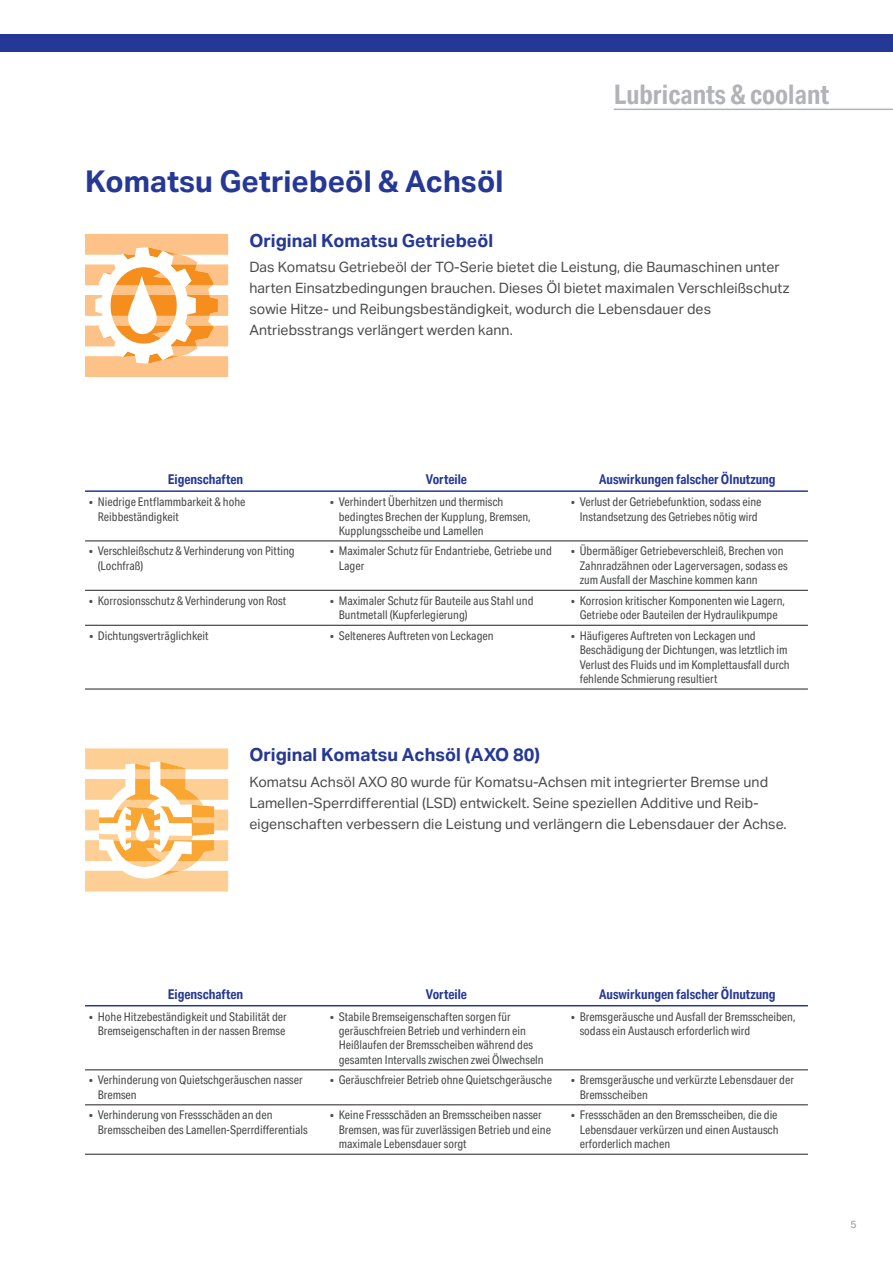
<style>
.page{position:relative;width:893px;height:1263px;background:#fff}
.page>*{position:absolute;margin:0;border:0;box-sizing:border-box;transform-origin:0 0}
.t1{font:700 30px "Aktiv Grotesk";color:#263895}
.t2{font:700 27px "Aktiv Grotesk Cd";color:#b2b3b7}
.t3{font:700 18px "Aktiv Grotesk";color:#263895}
.t4{font:14.25px/21px "Aktiv Grotesk";color:#4b4c4d}
.t5{font:700 13.5px "Aktiv Grotesk Cd";color:#263895}
.t6{font:12px/14.4px "Aktiv Grotesk Cd";color:#4b4c4d}
.t7{font:10.5px "Aktiv Grotesk";color:#939598}
</style>
<div class="page">
<svg style="left:85px;top:234px;width:143px;height:143px"></svg>
<svg style="left:85px;top:748px;width:143px;height:143px"></svg>
<hr style="left:85px;top:490px;width:241px;height:2px;background:#263895">
<hr style="left:326px;top:490px;width:241px;height:2px;background:#263895">
<hr style="left:567px;top:490px;width:241px;height:2px;background:#263895">
<hr style="left:85px;top:540px;width:241px;height:1px;background:#231f20">
<hr style="left:326px;top:540px;width:241px;height:1px;background:#231f20">
<hr style="left:567px;top:540px;width:241px;height:1px;background:#231f20">
<hr style="left:85px;top:590px;width:241px;height:1px;background:#231f20">
<hr style="left:326px;top:590px;width:241px;height:1px;background:#231f20">
<hr style="left:567px;top:590px;width:241px;height:1px;background:#231f20">
<hr style="left:85px;top:625px;width:241px;height:1px;background:#231f20">
<hr style="left:85px;top:689px;width:241px;height:1px;background:#231f20">
<hr style="left:326px;top:625px;width:241px;height:1px;background:#231f20">
<hr style="left:326px;top:689px;width:241px;height:1px;background:#231f20">
<hr style="left:567px;top:625px;width:241px;height:1px;background:#231f20">
<hr style="left:567px;top:689px;width:241px;height:1px;background:#231f20">
<hr style="left:85px;top:1005px;width:241px;height:1px;background:#263895">
<hr style="left:326px;top:1005px;width:241px;height:1px;background:#263895">
<hr style="left:567px;top:1005px;width:241px;height:1px;background:#263895">
<hr style="left:85px;top:1069px;width:241px;height:1px;background:#231f20">
<hr style="left:326px;top:1069px;width:241px;height:1px;background:#231f20">
<hr style="left:567px;top:1069px;width:241px;height:1px;background:#231f20">
<hr style="left:85px;top:1104px;width:241px;height:1px;background:#231f20">
<hr style="left:85px;top:1154px;width:241px;height:1px;background:#231f20">
<hr style="left:326px;top:1104px;width:241px;height:1px;background:#231f20">
<hr style="left:326px;top:1154px;width:241px;height:1px;background:#231f20">
<hr style="left:567px;top:1104px;width:241px;height:1px;background:#231f20">
<hr style="left:567px;top:1154px;width:241px;height:1px;background:#231f20">
<div style="left:0;top:34px;width:893px;height:17px;background:#263895"></div>
<hr style="left:614px;top:109px;width:279px;height:1px;background:#b2b3b7">
<h1 class="t1" style="left:85px;top:164px;width:420px">Komatsu Getriebeöl &amp; Achsöl</h1>
<h2 class="t2" style="left:614px;top:79px;width:217px">Lubricants &amp; coolant</h2>
<h3 class="t3" style="left:249px;top:230px;width:245px">Original Komatsu Getriebeöl</h3>
<p class="t4" style="left:249px;top:257px;width:541px">Das Komatsu Getriebeöl der TO-Serie bietet die Leistung, die Baumaschinen unter harten Einsatzbedingungen brauchen. Dieses Öl bietet maximalen Verschleißschutz sowie Hitze- und Reibungsbeständigkeit, wodurch die Lebensdauer des Antriebsstrangs verlängert werden kann.</p>
<p class="t5" style="left:168px;top:472px;width:77px">Eigenschaften</p>
<p class="t5" style="left:426px;top:472px;width:43px">Vorteile</p>
<p class="t5" style="left:599px;top:472px;width:178px">Auswirkungen falscher Ölnutzung</p>
<p class="t6" style="left:98px;top:495px;width:149px;text-indent:-9px">• Niedrige Entflammbarkeit &amp; hohe<br>Reibbeständigkeit</p>
<p class="t6" style="left:339px;top:495px;width:194px;text-indent:-9px">• Verhindert Überhitzen und thermisch bedingtes Brechen der Kupplung, Bremsen,<br>Kupplungsscheibe und Lamellen</p>
<p class="t6" style="left:571px;top:495px;width:192px;text-align:center">• Verlust der Getriebefunktion, sodass eine<br>Instandsetzung des Getriebes nötig wird</p>
<p class="t6" style="left:98px;top:544px;width:198px;text-indent:-9px">• Verschleißschutz &amp; Verhinderung von Pitting (Lochfraß)</p>
<p class="t6" style="left:339px;top:544px;width:215px;text-indent:-9px">• Maximaler Schutz für Endantriebe, Getriebe und<br>Lager</p>
<p class="t6" style="left:580px;top:544px;width:210px;text-indent:-9px">• Übermäßiger Getriebeverschleiß, Brechen von<br>Zahnradzähnen oder Lagerversagen, sodass es zum Ausfall der Maschine kommen kann</p>
<p class="t6" style="left:89px;top:593px;width:198px">• Korrosionsschutz &amp; Verhinderung von Rost</p>
<p class="t6" style="left:339px;top:593px;width:196px;text-indent:-9px">• Maximaler Schutz für Bauteile aus Stahl und<br>Buntmetall (Kupferlegierung)</p>
<p class="t6" style="left:571px;top:593px;width:216px;text-align:center">• Korrosion kritischer Komponenten wie Lagern,<br>Getriebe oder Bauteilen der Hydraulikpumpe</p>
<p class="t6" style="left:89px;top:628px;width:121px">• Dichtungsverträglichkeit</p>
<p class="t6" style="left:330px;top:628px;width:165px">• Selteneres Auftreten von Leckagen</p>
<p class="t6" style="left:580px;top:628px;width:212px;text-indent:-9px">• Häufigeres Auftreten von Leckagen und Beschädigung der Dichtungen, was letztlich im Verlust des Fluids und im Komplettausfall durch fehlende Schmierung resultiert</p>
<h3 class="t3" style="left:249px;top:744px;width:292px">Original Komatsu Achsöl (AXO 80)</h3>
<p class="t4" style="left:249px;top:771px;width:539px">Komatsu Achsöl AXO 80 wurde für Komatsu-Achsen mit integrierter Bremse und<br>Lamellen-Sperrdifferential (LSD) entwickelt. Seine speziellen Additive und Reib&shy;eigenschaften verbessern die Leistung und verlängern die Lebensdauer der Achse.</p>
<p class="t5" style="left:168px;top:986px;width:77px">Eigenschaften</p>
<p class="t5" style="left:426px;top:986px;width:43px">Vorteile</p>
<p class="t5" style="left:599px;top:986px;width:178px">Auswirkungen falscher Ölnutzung</p>
<p class="t6" style="left:89px;top:1009px;width:199px;text-align:center">• Hohe Hitzebeständigkeit und Stabilität der<br>Bremseigenschaften in der nassen Bremse</p>
<p class="t6" style="left:339px;top:1009px;width:206px;text-indent:-9px">• Stabile Bremseigenschaften sorgen für geräuschfreien Betrieb und verhindern ein Heißlaufen der Bremsscheiben während des gesamten Intervalls zwischen zwei Ölwechseln</p>
<p class="t6" style="left:580px;top:1009px;width:217px;text-indent:-9px">• Bremsgeräusche und Ausfall der Bremsscheiben, sodass ein Austausch erforderlich wird</p>
<p class="t6" style="left:98px;top:1073px;width:206px;text-indent:-9px">• Verhinderung von Quietschgeräuschen nasser<br>Bremsen</p>
<p class="t6" style="left:330px;top:1073px;width:223px">• Geräuschfreier Betrieb ohne Quietschgeräusche</p>
<p class="t6" style="left:580px;top:1073px;width:216px;text-indent:-9px">• Bremsgeräusche und verkürzte Lebensdauer der<br>Bremsscheiben</p>
<p class="t6" style="left:98px;top:1108px;width:211px;text-indent:-9px">• Verhinderung von Fressschäden an den<br>Bremsscheiben des Lamellen-Sperrdifferentials</p>
<p class="t6" style="left:339px;top:1108px;width:214px;text-indent:-9px">• Keine Fressschäden an Bremsscheiben nasser<br>Bremsen, was für zuverlässigen Betrieb und eine maximale Lebensdauer sorgt</p>
<p class="t6" style="left:580px;top:1108px;width:200px;text-align:justify;text-indent:-9px">• Fressschäden an den Bremsscheiben, die die Lebensdauer verkürzen und einen Austausch erforderlich machen</p>
<p class="t7" style="left:850px;top:1218px;width:8px">5</p>
</div>
